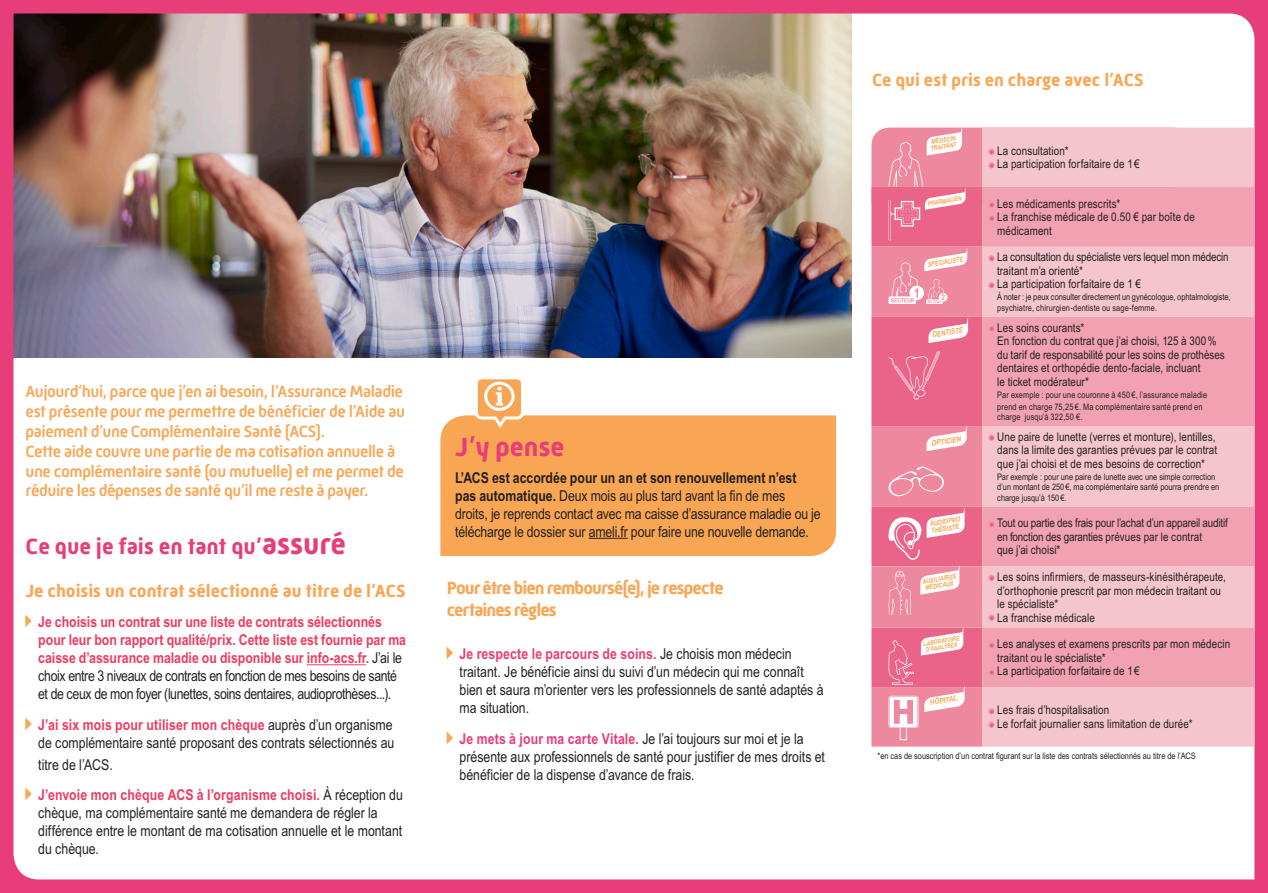
<style>
.page{position:relative;width:1268px;height:893px;background:#fff}
.page>*{position:absolute;margin:0;border:0;box-sizing:border-box;transform-origin:0 0}
.TEXTE_COURANT{font:700 27px "Mic 32 New";color:#e73d79}
.TEXTE_COURANT-2{font:700 22.5px "Mic 32 New";color:#e73d79}
.titre{font:700 18px "Mic 32 New";letter-spacing:-.005em;color:#f9a654}
.titre-2{font:700 18px/21.6px "Mic 32 New";letter-spacing:-.045em;color:#f9a654}
.TEXTE_COURANT-3{font:500 16.5px/19.8px "Mic 32 New";letter-spacing:-.025em;color:#f9a654}
.TEXTE_COURANT-4{font:15px/18px "Arial Narrow MT Pro";color:#231f20}
.t1{font:700 15px/18px "Arial Narrow MT Pro";color:#ee3b60}
.t2{font:12px/13.5px "Arial Narrow MT Pro";letter-spacing:.01em;color:#231f20}
.t3{font:12px/13.5px "Arial Narrow MT Pro";letter-spacing:-.01em;color:#231f20}
.t4{font:9px/10.5px "Arial Narrow MT Pro";color:#231f20}
.t5{font:9px/12px "Arial Narrow MT Pro";letter-spacing:.02em;color:#231f20}
.t6{font:italic 700 7.8px "Arial Narrow MT Pro";color:#f9a654}
.t7{font:italic 700 7.65px "Arial Narrow MT Pro";color:#f9a654}
.t8{font:italic 700 7.05px/7.1px "Arial Narrow MT Pro";color:#f9a654}
.t9{font:italic 700 6.6px/6.6px "Arial Narrow MT Pro";color:#f9a654}
.t10{font:italic 700 6.3px "Arial Narrow MT Pro";color:#f9a654}
.t11{font:italic 700 6.15px/6.1px "Arial Narrow MT Pro";color:#f9a654}
.s1{font-size:30px}
.s2{font-family:"Arial Narrow";font-size:18px;color:#f9a654}
.s3{font-weight:400;color:#231f20}
.s4{font-family:"Arial Narrow";font-weight:700;font-size:18px;color:#f9a654}
.s5{font-weight:700;color:#ee3b60}
.s6{font-weight:700}
.s7{font-weight:700;color:#e73d79}
</style>
<div class="page">
<img style="left:0;top:0;width:1267px;height:893px">
<hr style="left:307px;top:664px;width:59px;height:1px;background:#ee3b60">
<div style="left:981px;top:128px;width:273px;height:619px;background:#f5c5ce"></div>
<svg style="left:981px;top:187px;width:273px;height:500px;background:#f2b1be"></svg>
<svg style="left:871px;top:247px;width:110px;height:500px;background:#ec7996"></svg>
<svg style="left:987px;top:255px;width:7px;height:6px"></svg>
<svg style="left:987px;top:282px;width:7px;height:6px"></svg>
<svg style="left:987px;top:325px;width:7px;height:7px"></svg>
<svg style="left:987px;top:434px;width:7px;height:7px"></svg>
<svg style="left:987px;top:521px;width:7px;height:6px"></svg>
<svg style="left:987px;top:575px;width:7px;height:6px"></svg>
<svg style="left:987px;top:614px;width:7px;height:7px"></svg>
<svg style="left:987px;top:642px;width:7px;height:6px"></svg>
<svg style="left:987px;top:669px;width:7px;height:6px"></svg>
<svg style="left:987px;top:708px;width:7px;height:6px"></svg>
<svg style="left:987px;top:722px;width:7px;height:6px"></svg>
<svg style="left:871px;top:128px;width:303px;height:112px;background:#f1a3b4"></svg>
<svg style="left:888px;top:248px;width:79px;height:56px"></svg>
<svg style="left:928px;top:318px;width:39px;height:25px"></svg>
<svg style="left:888px;top:351px;width:51px;height:49px;background:#eb7093"></svg>
<svg style="left:926px;top:426px;width:40px;height:25px"></svg>
<svg style="left:885px;top:466px;width:60px;height:31px;background:#f096ab"></svg>
<svg style="left:887px;top:508px;width:77px;height:52px"></svg>
<svg style="left:920px;top:566px;width:39px;height:29px"></svg>
<svg style="left:888px;top:571px;width:22px;height:44px"></svg>
<svg style="left:920px;top:628px;width:43px;height:28px"></svg>
<svg style="left:888px;top:640px;width:25px;height:45px"></svg>
<svg style="left:888px;top:696px;width:30px;height:44px"></svg>
<svg style="left:924px;top:687px;width:40px;height:25px"></svg>
<div style="left:440px;top:415px;width:396px;height:141px;background:#f9a654"></div>
<svg style="left:473px;top:375px;width:52px;height:56px"></svg>
<hr style="left:588px;top:538px;width:39px;height:1px;background:#231f20">
<p class="TEXTE_COURANT-3" style="left:26px;top:382px;width:381px">Aujourd’hui, parce que j’en ai besoin, l’Assurance Maladie est présente pour me permettre de bénéficier de l’Aide au paiement d’une Complémentaire Santé (ACS).<br>Cette aide couvre une partie de ma cotisation annuelle à une complémentaire santé (ou mutuelle) et me permet de réduire les dépenses de santé qu’il me reste à payer.</p>
<p class="TEXTE_COURANT-2" style="left:26px;top:533px;width:322px">Ce que je fais en tant qu’<span class="s1">assuré</span></p>
<p class="titre" style="left:26px;top:580px;width:381px">Je choisis un contrat sélectionné au titre de l’ACS</p>
<p class="t1" style="left:38px;top:613px;width:369px;text-indent:-13px"><span class="s2">►</span> Je choisis un contrat sur une liste de contrats sélectionnés pour leur bon rapport qualité/prix. Cette liste est fournie par ma caisse d’assurance maladie ou disponible sur info-acs.fr. <span class="s3">J’ai le choix entre 3 niveaux de contrats en fonction de mes besoins de santé et de ceux de mon foyer (lunettes, soins dentaires, audioprothèses...).</span></p>
<p class="TEXTE_COURANT-4" style="left:26px;top:716px;width:370px;text-align:right"><span class="s4">►</span> <span class="s5">J’ai six mois pour utiliser mon chèque</span> auprès d’un organisme de complémentaire santé proposant des contrats sélectionnés au</p>
<p class="TEXTE_COURANT-4" style="left:38px;top:755px;width:76px">titre de l’ACS.</p>
<p class="TEXTE_COURANT-4" style="left:38px;top:786px;width:366px;text-indent:-13px"><span class="s4">►</span> <span class="s5">J’envoie mon chèque ACS à l’organisme choisi.</span> À réception du chèque, ma complémentaire santé me demandera de régler la différence entre le montant de ma cotisation annuelle et le montant du chèque.</p>
<p class="TEXTE_COURANT" style="left:455px;top:432px;width:111px">J’y pense</p>
<p class="TEXTE_COURANT-4" style="left:455px;top:468px;width:367px"><span class="s6">L’ACS est accordée pour un an et son renouvellement n’est pas automatique.</span> Deux mois au plus tard avant la fin de mes droits, je reprends contact avec ma caisse d’assurance maladie ou je télécharge le dossier sur ameli.fr pour faire une nouvelle demande.</p>
<p class="titre-2" style="left:446px;top:577px;width:278px">Pour être bien remboursé(e), je respecte certaines règles</p>
<p class="TEXTE_COURANT-4" style="left:459px;top:645px;width:365px;text-indent:-13px"><span class="s4">►</span> <span class="s7">Je respecte le parcours de soins.</span> Je choisis mon médecin traitant. Je bénéficie ainsi du suivi d’un médecin qui me connaît bien et saura m’orienter vers les professionnels de santé adaptés à ma situation.</p>
<p class="TEXTE_COURANT-4" style="left:459px;top:730px;width:367px;text-indent:-13px"><span class="s4">►</span> <span class="s7">Je mets à jour ma carte Vitale.</span> Je l’ai toujours sur moi et je la présente aux professionnels de santé pour justifier de mes droits et bénéficier de la dispense d’avance de frais.</p>
<p class="titre" style="left:872px;top:69px;width:273px">Ce qui est pris en charge avec l’ACS</p>
<p class="t9" style="left:928px;top:139px;width:28px;rotate:-9deg">MÉDECIN<br>TRAITANT</p>
<p class="t2" style="left:997px;top:144px;width:73px">La consultation*</p>
<p class="t2" style="left:997px;top:157px;width:144px">La participation forfaitaire de 1 €</p>
<p class="t2" style="left:997px;top:197px;width:125px">Les médicaments prescrits*</p>
<p class="t2" style="left:997px;top:210px;width:199px">La franchise médicale de 0.50 € par boîte de médicament</p>
<p class="t3" style="left:996px;top:250px;width:233px">La consultation du spécialiste vers lequel mon médecin traitant m’a orienté*</p>
<p class="t2" style="left:997px;top:277px;width:145px">La participation forfaitaire de 1 €</p>
<p class="t4" style="left:997px;top:292px;width:235px">À noter : je peux consulter directement un gynécologue, ophtalmologiste, psychiatre, chirurgien-dentiste ou sage-femme.</p>
<p class="t2" style="left:997px;top:320px;width:229px">Les soins courants*<br>En fonction du contrat que j’ai choisi, 125 à 300% du tarif de responsabilité pour les soins de prothèses dentaires et orthopédie dento-faciale, incluant<br>le ticket modérateur*</p>
<p class="t5" style="left:997px;top:388px;width:211px">Par exemple : pour une couronne à 450€, l’assurance maladie prend en charge 75,25€. Ma complémentaire santé prend en</p>
<p class="t5" style="left:997px;top:411px;width:87px">charge jusqu’à 322,50 €.</p>
<p class="t2" style="left:997px;top:430px;width:221px">Une paire de lunette (verres et monture), lentilles, dans la limite des garanties prévues par le contrat que j’ai choisi et de mes besoins de correction*</p>
<p class="t4" style="left:997px;top:471px;width:223px">Par exemple : pour une paire de lunette avec une simple correction d’un montant de 250 €, ma complémentaire santé pourra prendre en charge jusqu’à 150 €.</p>
<p class="t3" style="left:996px;top:516px;width:232px">Tout ou partie des frais pour l’achat d’un appareil auditif en fonction des garanties prévues par le contrat<br>que j’ai choisi*</p>
<p class="t2" style="left:997px;top:570px;width:230px">Les soins infirmiers, de masseurs-kinésithérapeute, d’orthophonie prescrit par mon médecin traitant ou le spécialiste*</p>
<p class="t2" style="left:997px;top:610px;width:99px">La franchise médicale</p>
<p class="t2" style="left:997px;top:637px;width:234px">Les analyses et examens prescrits par mon médecin traitant ou le spécialiste*</p>
<p class="t2" style="left:997px;top:664px;width:144px">La participation forfaitaire de 1 €</p>
<p class="t2" style="left:997px;top:703px;width:113px">Les frais d’hospitalisation</p>
<p class="t2" style="left:997px;top:717px;width:197px">Le forfait journalier sans limitation de durée*</p>
<p class="t4" style="left:877px;top:751px;width:320px">*en cas de souscription d’un contrat figurant sur la liste des contrats sélectionnés au titre de l’ACS</p>
<p class="t10" style="left:926px;top:200px;width:36px;rotate:-9deg">PHARMACIEN</p>
<p class="t9" style="left:927px;top:261px;width:37px;rotate:-9deg">SPÉCIALISTE</p>
<p class="t7" style="left:931px;top:330px;width:32px;rotate:-9deg">DENTISTE</p>
<p class="t7" style="left:930px;top:439px;width:31px;rotate:-9deg">OPTICIEN</p>
<p class="t8" style="left:929px;top:520px;width:32px;rotate:-9deg">AUDIOPRO<br>THÉSISTE</p>
<p class="t9" style="left:921px;top:578px;width:36px;rotate:-9deg">AUXILIAIRES<br>MÉDICAUX</p>
<p class="t11" style="left:922px;top:641px;width:38px;rotate:-9deg">LABORATOIRE<br>D’ANALYSES</p>
<p class="t6" style="left:928px;top:698px;width:29px;rotate:-9deg">HÔPITAL</p>
</div>
